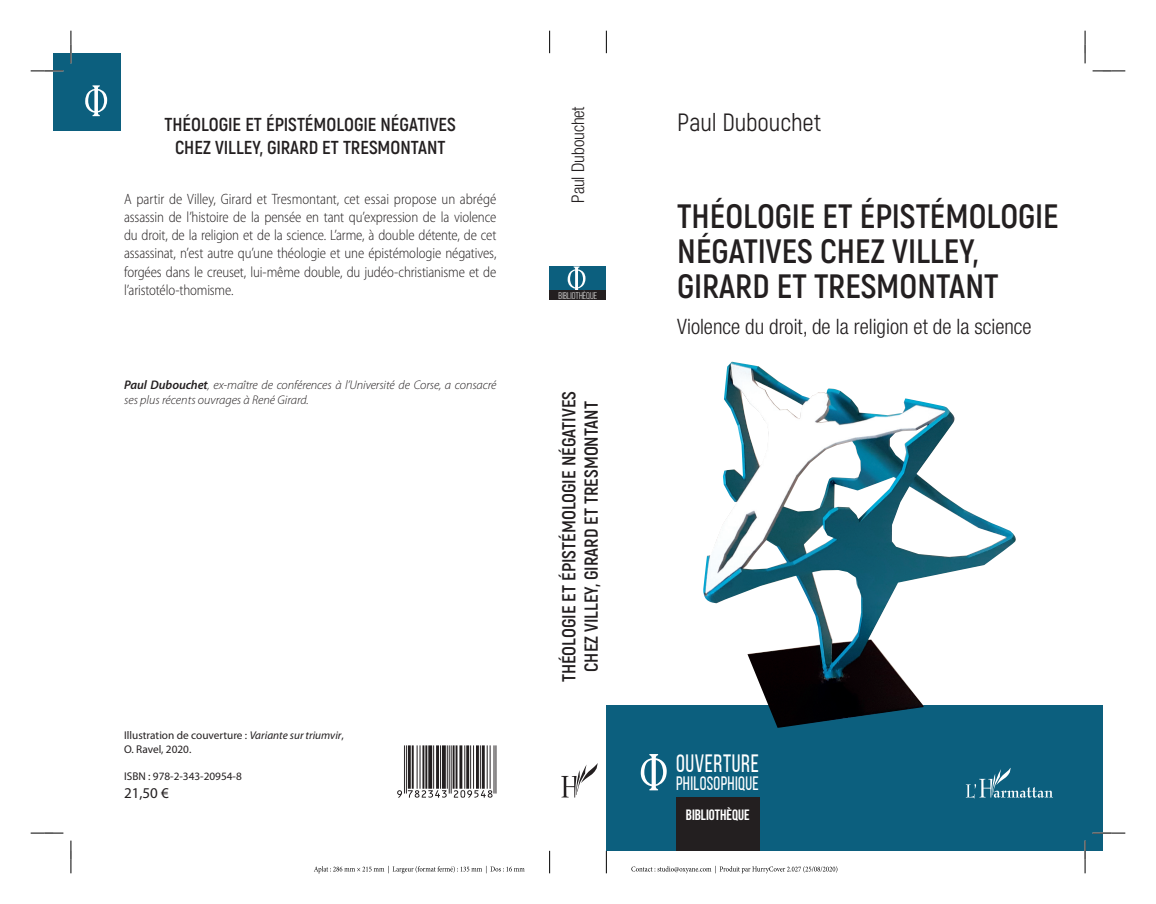
<style>
.page{position:relative;width:1156px;height:904px;background:#fff}
.page>*{position:absolute;margin:0;border:0;box-sizing:border-box;transform-origin:0 0}
.t1{font:700 33.75px/35px "Akrobat";color:#231f20}
.t2{font:25px "Akrobat";letter-spacing:-.005em;color:#231f20}
.t3{font:25px "Bebas Neue";letter-spacing:.03em;color:#fff;scale:.9 1}
.t4{font:300 condensed 21.25px "Helvetica Neue LT Std";color:#231f20}
.t5{font:19.38px "Bebas Neue";letter-spacing:.02em;color:#fff;scale:.9 1}
.t6{font:700 18.75px/22.5px "Akrobat";color:#231f20;text-align:center}
.t7{font:300 condensed 17.5px "Helvetica Neue LT Std";letter-spacing:-.01em;color:#231f20}
.t8{font:300 semi-condensed 15px/18px "Myriad Pro";letter-spacing:-.01em;color:#231f20;text-align:justify;scale:.95 1}
.t9{font:700 15px "Bebas Neue";color:#fff}
.t10{font:15px "Myriad Pro";color:#231f20}
.t11{font:italic 300 12.5px/15px "Myriad Pro";letter-spacing:-.01em;color:#231f20}
.t12{font:11.25px/13.5px "Myriad Pro";color:#231f20}
.t13{font:9.75px "Bebas Neue";color:#fff}
.s1{font-weight:600}
.s2{font-style:italic}
</style>
<div class="page">
<svg style="left:606px;top:31px;width:1px;height:22px"></svg>
<svg style="left:606px;top:850px;width:1px;height:23px"></svg>
<svg style="left:549px;top:31px;width:1px;height:22px"></svg>
<svg style="left:549px;top:850px;width:1px;height:23px"></svg>
<svg style="left:631px;top:865px;width:206px;height:8px"></svg>
<svg style="left:314px;top:865px;width:210px;height:8px"></svg>
<svg style="left:561px;top:763px;width:37px;height:34px"></svg>
<div style="left:53px;top:53px;width:68px;height:77px;background:#0c5f7e"></div>
<div style="left:606px;top:705px;width:496px;height:145px;background:#0c5f7e"></div>
<svg style="left:965px;top:768px;width:87px;height:30px"></svg>
<svg style="left:85px;top:85px;width:22px;height:31px"></svg>
<svg style="left:640px;top:754px;width:26px;height:36px"></svg>
<div style="left:676px;top:797px;width:83px;height:53px;background:#231f20"></div>
<div style="left:549px;top:266px;width:57px;height:25px;background:#0c5f7e"></div>
<svg style="left:567px;top:266px;width:18px;height:25px"></svg>
<div style="left:549px;top:291px;width:57px;height:9px;background:#231f20"></div>
<svg style="left:397px;top:745px;width:99px;height:52px"></svg>
<img style="left:703px;top:361px;width:313px;height:367px">
<svg style="left:31px;top:70px;width:32px;height:2px"></svg>
<svg style="left:1092px;top:70px;width:32px;height:2px"></svg>
<svg style="left:31px;top:832px;width:32px;height:1px"></svg>
<svg style="left:1092px;top:832px;width:32px;height:1px"></svg>
<svg style="left:70px;top:31px;width:2px;height:32px"></svg>
<svg style="left:70px;top:840px;width:2px;height:33px"></svg>
<svg style="left:1084px;top:31px;width:1px;height:32px"></svg>
<svg style="left:1083px;top:840px;width:2px;height:33px"></svg>
<p class="t6" style="left:164px;top:113px;width:293px">THÉOLOGIE ET ÉPISTÉMOLOGIE NÉGATIVES<br>CHEZ VILLEY, GIRARD ET TRESMONTANT</p>
<p class="t8" style="left:124px;top:191px;width:393px">A partir de Villey, Girard et Tresmontant, cet essai propose un abrégé assassin de l’histoire de la pensée en tant qu’expression de la violence du droit, de la religion et de la science. L’arme, à double détente, de cet assassinat, n’est autre qu’une théologie et une épistémologie négatives, forgées dans le creuset, lui-même double, du judéo-christianisme et de l’aristotélo-thomisme.</p>
<p class="t11" style="left:124px;top:378px;width:374px"><span class="s1">Paul Dubouchet</span>, ex-maître de conférences à l’Université de Corse, a consacré ses plus récents ouvrages à René Girard.</p>
<p class="t12" style="left:124px;top:728px;width:221px">Illustration de couverture : <span class="s2">Variante sur triumvir</span>,<br>O. Ravel, 2020.</p>
<p class="t12" style="left:124px;top:769px;width:119px">ISBN : 978-2-343-20954-8</p>
<p class="t10" style="left:124px;top:784px;width:46px">21,50 €</p>
<p class="t7" style="left:568px;top:202px;width:98px;rotate:-90deg">Paul Dubouchet</p>
<p class="t13" style="left:558px;top:290px;width:40px">BIBLIOTHÈQUE</p>
<p class="t6" style="left:557px;top:682px;width:293px;rotate:-90deg">THÉOLOGIE ET ÉPISTÉMOLOGIE NÉGATIVES<br>CHEZ VILLEY, GIRARD ET TRESMONTANT</p>
<h2 class="t2" style="left:677px;top:108px;width:145px">Paul Dubouchet</h2>
<h1 class="t1" style="left:677px;top:198px;width:383px">THÉOLOGIE ET ÉPISTÉMOLOGIE<br>NÉGATIVES CHEZ VILLEY,<br>GIRARD ET TRESMONTANT</h1>
<h3 class="t4" style="left:677px;top:314px;width:356px">Violence du droit, de la religion et de la science</h3>
<h2 class="t3" style="left:676px;top:749px;width:93px">OUVERTURE</h2>
<p class="t5" style="left:676px;top:773px;width:93px">PHILOSOPHIQUE</p>
<p class="t9" style="left:685px;top:806px;width:65px">BIBLIOTHÈQUE</p>
</div>
